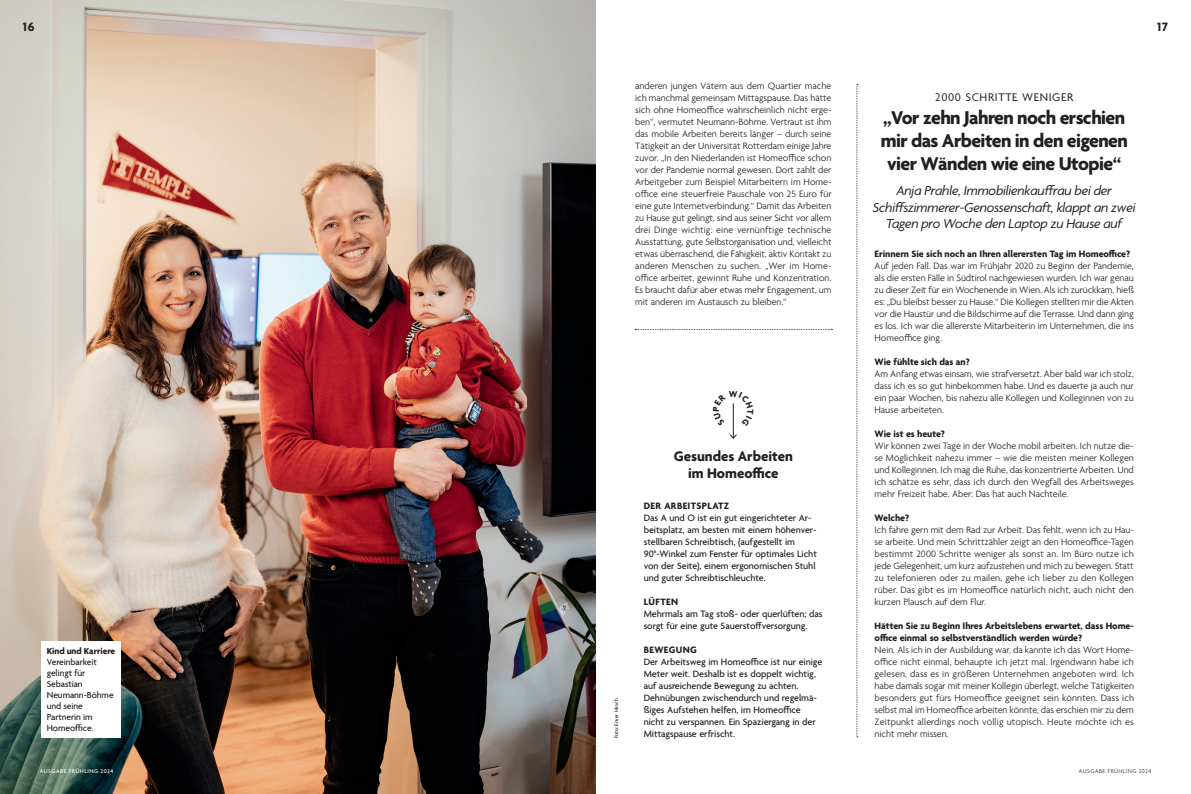
<style>
.page{position:relative;width:1191px;height:794px;background:#fff}
.page>*{position:absolute;margin:0;border:0;box-sizing:border-box;transform-origin:0 0}
.t1{font:700 20px/23px "Agenda";letter-spacing:-.03em;color:#231f20;text-align:center}
.t2{font:700 15px/17.2px "Agenda";color:#231f20;text-align:center}
.t3{font:italic 14px/16.8px "Agenda";letter-spacing:-.02em;color:#231f20;text-align:center}
.t4{font:700 13px "Agenda";color:#231f20}
.t5{font:12px "Agenda";letter-spacing:.055em;color:#231f20}
.t6{font:300 10px/12px "Agenda";letter-spacing:-.005em;color:#231f20;text-align:justify}
.t7{font:500 10px/12px "Agenda";letter-spacing:-.005em;color:#231f20}
.t8{font:700 10px/12px "Agenda";letter-spacing:-.005em;color:#231f20}
.t9{font:700 10px "Agenda";letter-spacing:.035em;color:#231f20}
.t10{font:500 9.5px/11px "Agenda";letter-spacing:-.005em;color:#231f20}
.t11{font:700 9.5px "Agenda";letter-spacing:-.005em;color:#231f20}
.t12{font:500 6px "Agenda";letter-spacing:.08em;color:#fff}
.t13{font:300 6px "Agenda";letter-spacing:.08em;color:#231f20}
.t14{font:500 5.5px "Agenda";letter-spacing:-.005em;color:#231f20}
</style>
<div class="page">
<img style="left:0;top:0;width:595px;height:794px">
<div style="left:41px;top:641px;width:80px;height:96px;background:#fff"></div>
<svg style="left:856px;top:84px;width:2px;height:653px"></svg>
<hr style="left:733px;top:403px;width:1px;height:35px;background:#231f20">
<svg style="left:730px;top:434px;width:7px;height:5px"></svg>
<svg style="left:635px;top:329px;width:197px;height:1px"></svg>
<svg style="left:732px;top:403px;width:2px;height:23px"></svg>
<h3 class="t4" style="left:23px;top:19px;width:13px">16</h3>
<h3 class="t4" style="left:1157px;top:19px;width:13px">17</h3>
<p class="t11" style="left:47px;top:645px;width:70px">Kind und Karriere</p>
<p class="t10" style="left:47px;top:656px;width:68px">Vereinbarkeit gelingt für<br>Sebastian<br>Neumann-Böhme und seine<br>Partnerin im<br>Homeoffice.</p>
<p class="t6" style="left:635px;top:80px;width:198px">anderen jungen Vätern aus dem Quartier mache ich manchmal gemeinsam Mittagspause. Das hätte sich ohne Homeoffice wahrscheinlich nicht erge&shy;ben“, vermutet Neumann-Böhme. Vertraut ist ihm das mobile Arbeiten bereits länger – durch seine Tätigkeit an der Universität Rotterdam einige Jahre zuvor. „In den Niederlanden ist Homeoffice schon vor der Pandemie normal gewesen. Dort zahlt der Arbeitgeber zum Beispiel Mitarbeitern im Home&shy;office eine steuerfreie Pauschale von 25 Euro für eine gute Internetverbindung.“ Damit das Arbeiten zu Hause gut gelingt, sind aus seiner Sicht vor allem drei Dinge wichtig: eine vernünftige technische Ausstattung, gute Selbstorganisation und, vielleicht etwas überraschend, die Fähigkeit, aktiv Kontakt zu anderen Menschen zu suchen. „Wer im Home&shy;office arbeitet, gewinnt Ruhe und Konzentration.<br>Es braucht dafür aber etwas mehr Engagement, um mit anderen im Austausch zu bleiben.“</p>
<p class="t14" style="left:613px;top:738px;width:41px;rotate:-90deg">Foto: Enver Hirsch</p>
<h2 class="t2" style="left:673px;top:449px;width:121px">Gesundes Arbeiten im Homeoffice</h2>
<p class="t9" style="left:643px;top:500px;width:87px">DER ARBEITSPLATZ</p>
<p class="t7" style="left:643px;top:512px;width:175px">Das A und O ist ein gut eingerichteter Ar&shy;beitsplatz, am besten mit einem höhenver&shy;stellbaren Schreibtisch, (aufgestellt im 90°-Winkel zum Fenster für optimales Licht von der Seite), einem ergonomischen Stuhl und guter Schreibtischleuchte.</p>
<p class="t8" style="left:643px;top:596px;width:36px">LÜFTEN</p>
<p class="t7" style="left:643px;top:608px;width:180px">Mehrmals am Tag stoß- oder querlüften; das sorgt für eine gute Sauerstoffversorgung.</p>
<p class="t9" style="left:643px;top:644px;width:54px">BEWEGUNG</p>
<p class="t7" style="left:643px;top:656px;width:180px">Der Arbeitsweg im Homeoffice ist nur einige Meter weit. Deshalb ist es doppelt wichtig, auf ausreichende Bewegung zu achten.<br>Dehnübungen zwischendurch und regelmä&shy;ßiges Aufstehen helfen, im Homeoffice nicht zu verspannen. Ein Spaziergang in der Mittagspause erfrischt.</p>
<p class="t5" style="left:935px;top:91px;width:139px">2000 SCHRITTE WENIGER</p>
<h1 class="t1" style="left:880px;top:107px;width:249px">„Vor zehn Jahren noch erschien mir das Arbeiten in den eigenen vier Wänden wie eine Utopie“</h1>
<h3 class="t3" style="left:872px;top:182px;width:264px">Anja Prahle, Immobilienkauffrau bei der<br>Schiffszimmerer-Genossenschaft, klappt an zwei<br>Tagen pro Woche den Laptop zu Hause auf</h3>
<p class="t8" style="left:874px;top:248px;width:257px">Erinnern Sie sich noch an Ihren allerersten Tag im Homeoffice?</p>
<p class="t6" style="left:874px;top:260px;width:261px">Auf jeden Fall. Das war im Frühjahr 2020 zu Beginn der Pandemie, als die ersten Fälle in Südtirol nachgewiesen wurden. Ich war genau zu dieser Zeit für ein Wochenende in Wien. Als ich zurückkam, hieß es: „Du bleibst besser zu Hause.“ Die Kollegen stellten mir die Akten vor die Haustür und die Bildschirme auf die Terrasse. Und dann ging es los. Ich war die allererste Mitarbeiterin im Unternehmen, die ins Homeoffice ging.</p>
<p class="t8" style="left:874px;top:356px;width:97px">Wie fühlte sich das an?</p>
<p class="t6" style="left:874px;top:368px;width:261px">Am Anfang etwas einsam, wie strafversetzt. Aber bald war ich stolz, dass ich es so gut hinbekommen habe. Und es dauerte ja auch nur ein paar Wochen, bis nahezu alle Kollegen und Kolleginnen von zu Hause arbeiteten.</p>
<p class="t8" style="left:874px;top:428px;width:72px">Wie ist es heute?</p>
<p class="t6" style="left:874px;top:440px;width:261px">Wir können zwei Tage in der Woche mobil arbeiten. Ich nutze die&shy;se Möglichkeit nahezu immer – wie die meisten meiner Kollegen und Kolleginnen. Ich mag die Ruhe, das konzentrierte Arbeiten. Und ich schätze es sehr, dass ich durch den Wegfall des Arbeitsweges mehr Freizeit habe. Aber: Das hat auch Nachteile.</p>
<p class="t8" style="left:874px;top:512px;width:36px">Welche?</p>
<p class="t6" style="left:874px;top:524px;width:261px">Ich fahre gern mit dem Rad zur Arbeit. Das fehlt, wenn ich zu Hau&shy;se arbeite. Und mein Schrittzähler zeigt an den Homeoffice-Tagen bestimmt 2000 Schritte weniger als sonst an. Im Büro nutze ich jede Gelegenheit, um kurz aufzustehen und mich zu bewegen. Statt zu telefonieren oder zu mailen, gehe ich lieber zu den Kollegen rüber. Das gibt es im Homeoffice natürlich nicht, auch nicht den kurzen Plausch auf dem Flur.</p>
<p class="t8" style="left:874px;top:620px;width:260px">Hätten Sie zu Beginn Ihres Arbeitslebens erwartet, dass Home&shy;office einmal so selbstverständlich werden würde?</p>
<p class="t6" style="left:874px;top:644px;width:261px">Nein. Als ich in der Ausbildung war, da kannte ich das Wort Home&shy;office nicht einmal, behaupte ich jetzt mal. Irgendwann habe ich gelesen, dass es in größeren Unternehmen angeboten wird. Ich habe damals sogar mit meiner Kollegin überlegt, welche Tätigkeiten besonders gut fürs Homeoffice geeignet sein könnten. Dass ich selbst mal im Homeoffice arbeiten könnte, das erschien mir zu dem Zeitpunkt allerdings noch völlig utopisch. Heute möchte ich es nicht mehr missen.</p>
<p class="t12" style="left:40px;top:767px;width:75px">AUSGABE FRÜHLING 2024</p>
<p class="t13" style="left:1078px;top:767px;width:74px">AUSGABE FRÜHLING 2024</p>
</div>
